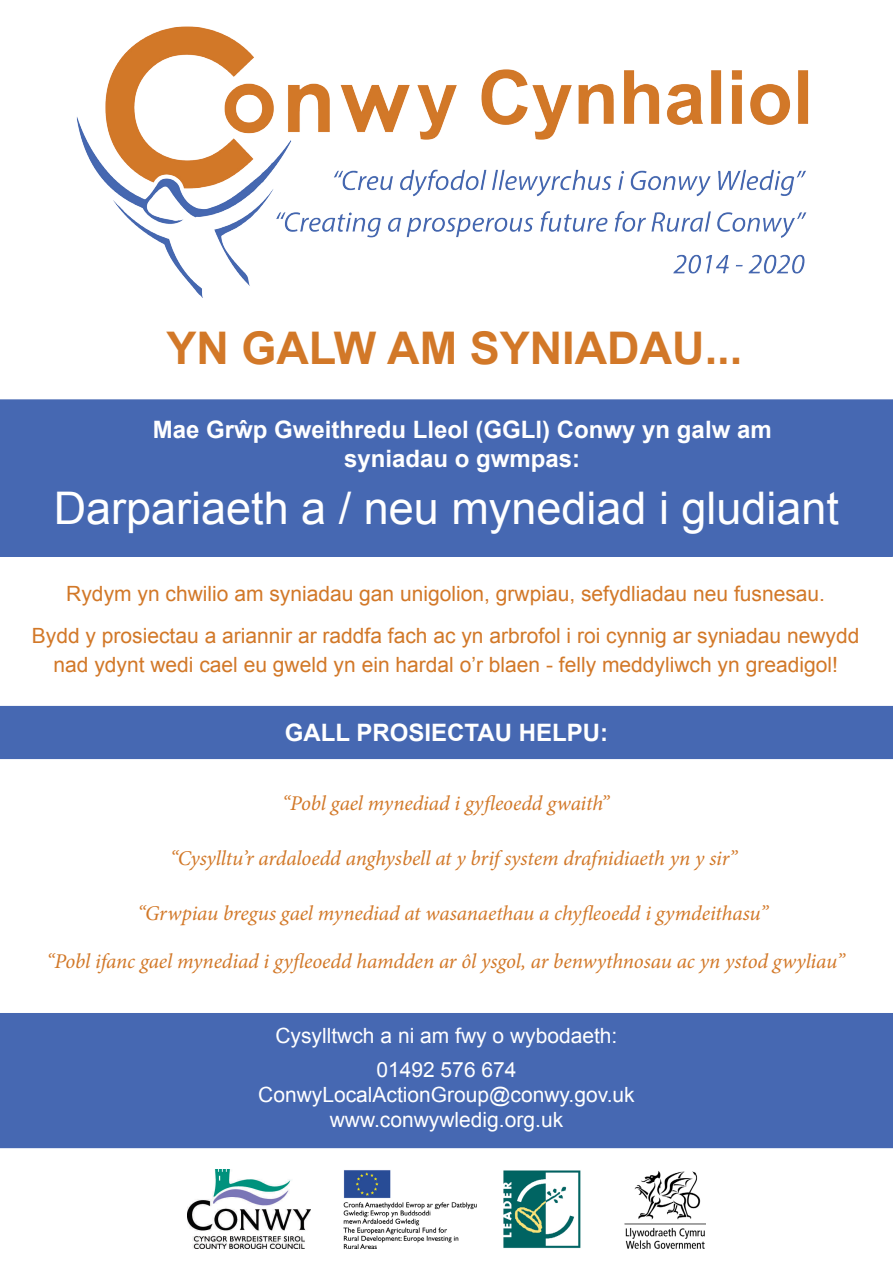
<style>
.page{position:relative;width:893px;height:1263px;background:#fff}
.page>*{position:absolute;margin:0;border:0;box-sizing:border-box;transform-origin:0 0}
.t1{font:45px "Arial";color:#fff}
.t2{font:700 45px "Arial";color:#d27828}
.t3{font:700 24px "Arial";color:#fff}
.t4{font:italic 21px "Minion Pro";letter-spacing:-.005em;color:#d27828}
.t5{font:21px "Arial";color:#d27828}
.t6{font:21px "Arial";color:#fff}
</style>
<div class="page">
<img style="left:76px;top:26px;width:733px;height:272px">
<div style="left:1px;top:1014px;width:891px;height:133px;background:#4668b2"></div>
<div style="left:0;top:1013px;width:893px;height:135px;border:2px solid #4668b2"></div>
<div style="left:1px;top:400px;width:891px;height:156px;background:#4668b2"></div>
<div style="left:0;top:399px;width:893px;height:158px;border:2px solid #4668b2"></div>
<img style="left:343px;top:1170px;width:362px;height:78px">
<img style="left:188px;top:1169px;width:122px;height:80px">
<div style="left:1px;top:707px;width:891px;height:51px;background:#4668b2"></div>
<div style="left:0;top:706px;width:893px;height:53px;border:2px solid #4668b2"></div>
<p class="t2" style="left:166px;top:318px;width:577px">YN GALW AM SYNIADAU...</p>
<p class="t3" style="left:153px;top:414px;width:620px">Mae Grŵp Gweithredu Lleol (GGLl) Conwy yn galw am</p>
<p class="t3" style="left:344px;top:443px;width:238px">syniadau o gwmpas:</p>
<p class="t1" style="left:54px;top:478px;width:787px">Darpariaeth a / neu mynediad i gludiant</p>
<p class="t5" style="left:66px;top:579px;width:760px">Rydym yn chwilio am syniadau gan unigolion, grwpiau, sefydliadau neu fusnesau.</p>
<p class="t5" style="left:32px;top:622px;width:829px">Bydd y prosiectau a ariannir ar raddfa fach ac yn arbrofol i roi cynnig ar syniadau newydd</p>
<p class="t5" style="left:53px;top:651px;width:786px">nad ydynt wedi cael eu gweld yn ein hardal o’r blaen - felly meddyliwch yn greadigol!</p>
<p class="t3" style="left:285px;top:716px;width:325px">GALL PROSIECTAU HELPU:</p>
<p class="t4" style="left:282px;top:789px;width:328px">“Pobl gael mynediad i gyfleoedd gwaith”</p>
<p class="t4" style="left:170px;top:844px;width:568px">“Cysylltu’r ardaloedd anghysbell at y brif system drafnidiaeth yn y sir”</p>
<p class="t4" style="left:138px;top:899px;width:632px">“Grwpiau bregus gael mynediad at wasanaethau a chyfleoedd i gymdeithasu”</p>
<p class="t4" style="left:47px;top:947px;width:800px">“Pobl ifanc gael mynediad i gyfleoedd hamdden ar ôl ysgol, ar benwythnosau ac yn ystod gwyliau”</p>
<p class="t6" style="left:275px;top:1022px;width:343px">Cysylltwch a ni am fwy o wybodaeth:</p>
<p class="t6" style="left:376px;top:1056px;width:142px">01492 576 674</p>
<p class="t6" style="left:258px;top:1081px;width:378px">ConwyLocalActionGroup@conwy.gov.uk</p>
<p class="t6" style="left:330px;top:1106px;width:235px">www.conwywledig.org.uk</p>
</div>
